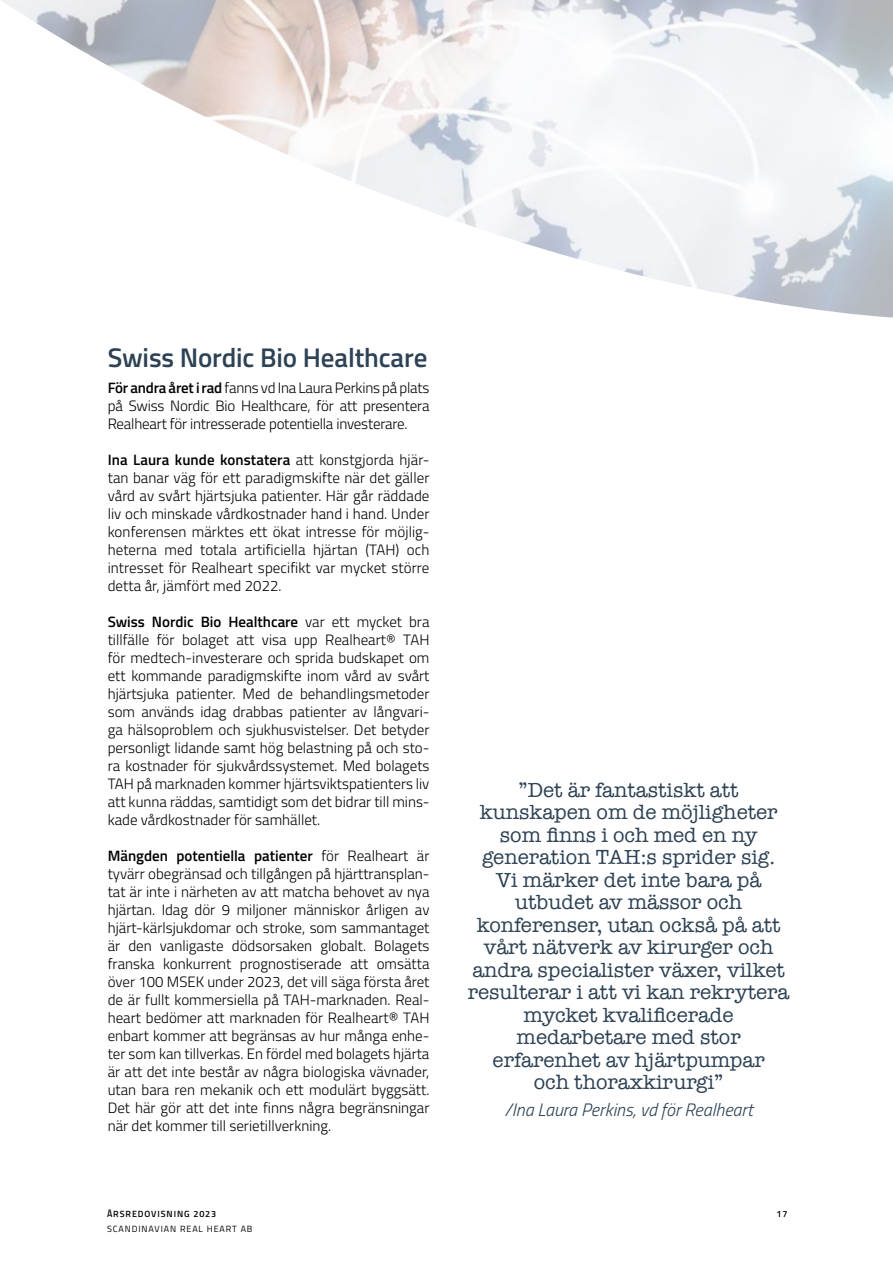
<style>
.page{position:relative;width:893px;height:1263px;background:#fff}
.page>*{position:absolute;margin:0;border:0;box-sizing:border-box;transform-origin:0 0}
.t1{font:600 27px "Titillium Web";letter-spacing:-.005em;color:#2d4254}
.t2{font:21px/22.5px "American Typewriter";color:#2d4254;text-align:center}
.t3{font:italic 300 18px "Titillium Web";color:#2d4254}
.t4{font:300 15px/18px "Titillium Web";color:#000;text-align:justify}
.t5{font:9px "Titillium Web";letter-spacing:.1em;color:#000}
.t6{font:600 9px "Titillium Web";letter-spacing:.1em;color:#000}
.s1{font-weight:600}
</style>
<div class="page">
<img style="left:1px;top:0;width:892px;height:318px">
<h1 class="t1" style="left:108px;top:337px;width:321px">Swiss Nordic Bio Healthcare</h1>
<p class="t4" style="left:108px;top:378px;width:323px"><span class="s1">För andra året i rad</span> fanns vd Ina Laura Perkins på plats på Swiss Nordic Bio Healthcare, för att presentera Realheart för intresserade potentiella investerare.</p>
<p class="t4" style="left:108px;top:450px;width:323px"><span class="s1">Ina Laura kunde konstatera</span> att konstgjorda hjär&shy;tan banar väg för ett paradigmskifte när det gäller vård av svårt hjärtsjuka patienter. Här går räddade liv och minskade vårdkostnader hand i hand. Under konferensen märktes ett ökat intresse för möjlig&shy;heterna med totala artificiella hjärtan (TAH) och intresset för Realheart specifikt var mycket större detta år, jämfört med 2022.</p>
<p class="t4" style="left:108px;top:612px;width:323px"><span class="s1">Swiss Nordic Bio Healthcare</span> var ett mycket bra tillfälle för bolaget att visa upp Realheart® TAH för medtech-investerare och sprida budskapet om ett kommande paradigmskifte inom vård av svårt hjärtsjuka patienter. Med de behandlingsmetoder som används idag drabbas patienter av långvari&shy;ga hälsoproblem och sjukhusvistelser. Det betyder personligt lidande samt hög belastning på och sto&shy;ra kostnader för sjukvårdssystemet. Med bolagets TAH på marknaden kommer hjärtsviktspatienters liv att kunna räddas, samtidigt som det bidrar till mins&shy;kade vårdkostnader för samhället.</p>
<p class="t4" style="left:108px;top:846px;width:323px"><span class="s1">Mängden potentiella patienter</span> för Realheart är tyvärr obegränsad och tillgången på hjärttransplan&shy;tat är inte i närheten av att matcha behovet av nya hjärtan. Idag dör 9 miljoner människor årligen av hjärt-kärlsjukdomar och stroke, som sammantaget är den vanligaste dödsorsaken globalt. Bolagets franska konkurrent prognostiserade att omsätta över 100 MSEK under 2023, det vill säga första året de är fullt kommersiella på TAH-marknaden. Real&shy;heart bedömer att marknaden för Realheart® TAH enbart kommer att begränsas av hur många enhe&shy;ter som kan tillverkas. En fördel med bolagets hjärta är att det inte består av några biologiska vävnader, utan bara ren mekanik och ett modulärt byggsätt.<br>Det här gör att det inte finns några begränsningar när det kommer till serietillverkning.</p>
<p class="t2" style="left:468px;top:778px;width:323px">”Det är fantastiskt att kunskapen om de möjligheter som finns i och med en ny generation TAH:s sprider sig.<br>Vi märker det inte bara på utbudet av mässor och konferenser, utan också på att vårt nätverk av kirurger och andra specialister växer, vilket resulterar i att vi kan rekrytera mycket kvalificerade medarbetare med stor erfarenhet av hjärtpumpar<br>och thoraxkirurgi”</p>
<p class="t3" style="left:504px;top:1097px;width:250px">/Ina Laura Perkins, vd för Realheart</p>
<p class="t6" style="left:107px;top:1207px;width:111px">ÅRSREDOVISNING 2023</p>
<p class="t6" style="left:776px;top:1207px;width:12px">17</p>
<p class="t5" style="left:107px;top:1222px;width:147px">SCANDINAVIAN REAL HEART AB</p>
</div>
